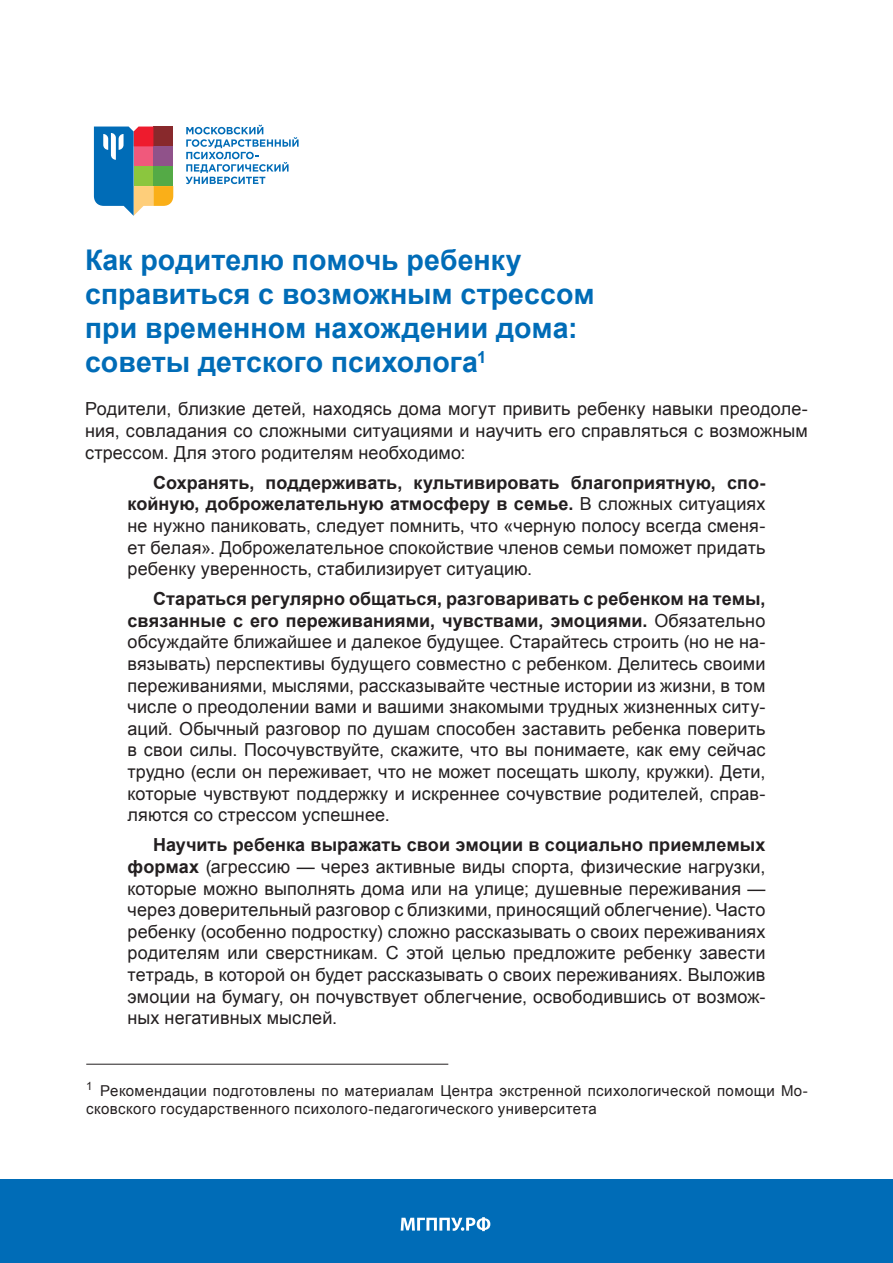
<style>
.page{position:relative;width:893px;height:1263px;background:#fff}
.page>*{position:absolute;margin:0;border:0;box-sizing:border-box;transform-origin:0 0}
.Заг{font:700 28.5px/34.2px "Arial";color:#006cb7}
.основной{font:18px/21.6px "Arial";letter-spacing:.005em;color:#231f20;text-align:justify}
.основной-2{font:15px/18px "Arial";letter-spacing:.025em;color:#231f20}
.s1{font-weight:700}
</style>
<div class="page">
<div style="left:0;top:1179px;width:893px;height:84px;background:#006cb7"></div>
<svg style="left:401px;top:1217px;width:89px;height:14px"></svg>
<svg style="left:94px;top:127px;width:79px;height:89px;background:#778994"></svg>
<svg style="left:186px;top:125px;width:113px;height:59px"></svg>
<hr style="left:86px;top:1064px;width:362px;height:1px;background:#231f20">
<p class="Заг" style="left:85px;top:243px;width:511px">Как родителю помочь ребенку справиться с возможным стрессом при временном нахождении дома: советы детского психолога<sup>1</sup></p>
<p class="основной" style="left:85px;top:398px;width:724px">Родители, близкие детей, находясь дома могут привить ребенку навыки преодоле&shy;ния, совладания со сложными ситуациями и научить его справляться с возможным стрессом. Для этого родителям необходимо:</p>
<p class="основной" style="left:128px;top:472px;width:639px;text-indent:26px"><span class="s1">Сохранять, поддерживать, культивировать благоприятную, спо&shy;койную, доброжелательную атмосферу в семье.</span> В сложных ситуациях не нужно паниковать, следует помнить, что «черную полосу всегда сменя&shy;ет белая». Доброжелательное спокойствие членов семьи поможет придать ребенку уверенность, стабилизирует ситуацию.</p>
<p class="основной" style="left:128px;top:588px;width:639px;text-indent:26px"><span class="s1">Стараться регулярно общаться, разговаривать с ребенком на темы, связанные с его переживаниями, чувствами, эмоциями.</span> Обязательно обсуждайте ближайшее и далекое будущее. Старайтесь строить (но не на&shy;вязывать) перспективы будущего совместно с ребенком. Делитесь своими переживаниями, мыслями, рассказывайте честные истории из жизни, в том числе о преодолении вами и вашими знакомыми трудных жизненных ситу&shy;аций. Обычный разговор по душам способен заставить ребенка поверить в свои силы. Посочувствуйте, скажите, что вы понимаете, как ему сейчас трудно (если он переживает, что не может посещать школу, кружки). Дети, которые чувствуют поддержку и искреннее сочувствие родителей, справ&shy;ляются со стрессом успешнее.</p>
<p class="основной" style="left:128px;top:834px;width:639px;text-indent:26px"><span class="s1">Научить ребенка выражать свои эмоции в социально приемлемых формах</span> (агрессию — через активные виды спорта, физические нагрузки, которые можно выполнять дома или на улице; душевные переживания — через доверительный разговор с близкими, приносящий облегчение). Часто ребенку (особенно подростку) сложно рассказывать о своих переживаниях родителям или сверстникам. С этой целью предложите ребенку завести тетрадь, в которой он будет рассказывать о своих переживаниях. Выложив эмоции на бумагу, он почувствует облегчение, освободившись от возмож&shy;ных негативных мыслей.</p>
<p class="основной-2" style="left:86px;top:1082px;width:723px"><sup>1</sup> Рекомендации подготовлены по материалам Центра экстренной психологической помощи Мо&shy;сковского государственного психолого-педагогического университета</p>
</div>
